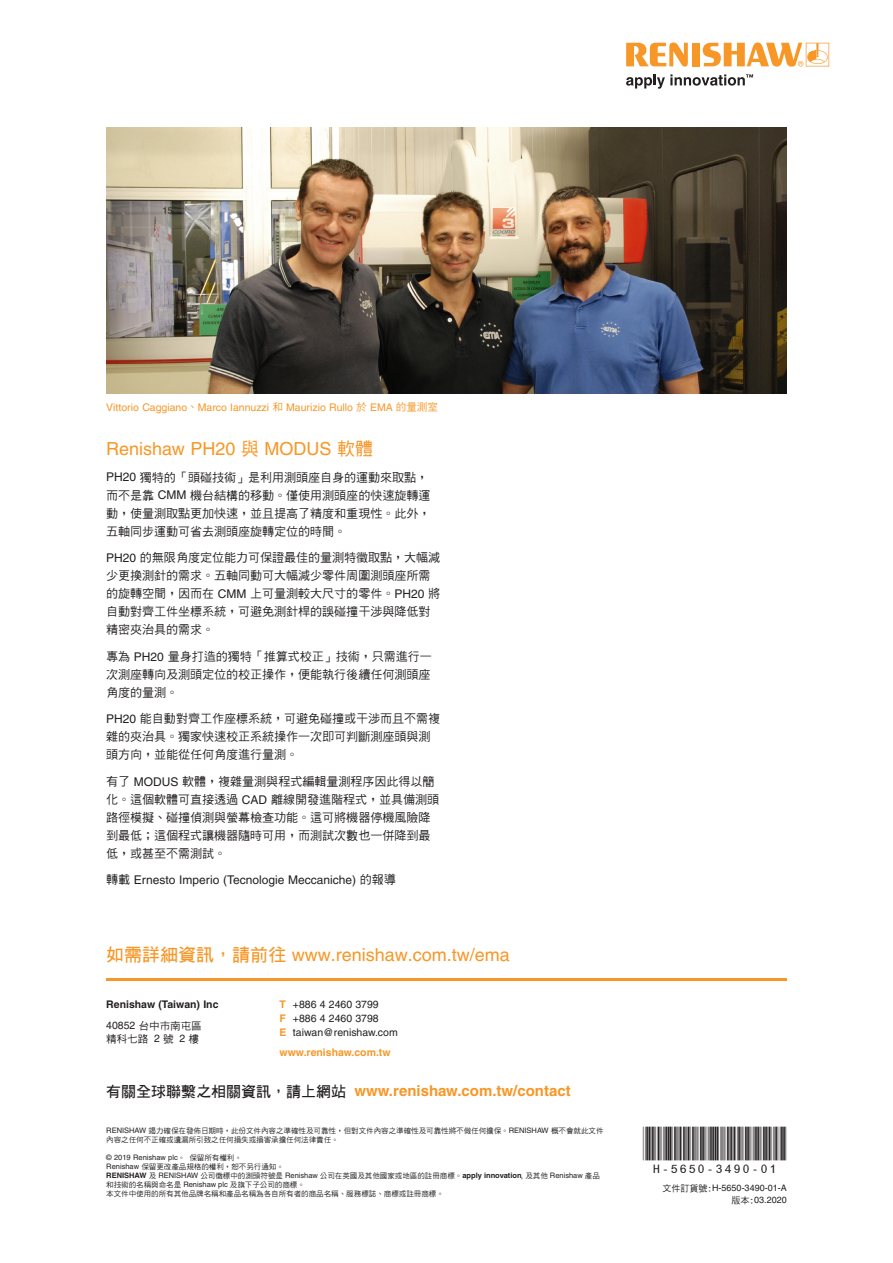
<style>
.page{position:relative;width:893px;height:1263px;background:#fff}
.page>*{position:absolute;margin:0;border:0;box-sizing:border-box;transform-origin:0 0}
.t1{font:48px "MBH16 B";color:#231f20}
.Call_to_action{font:18px "Helvetica LT Pro";color:#f79727}
.Main_body_text_8pt{font:18px "Helvetica LT Pro";color:#f79727}
.t2{font:700 15px "Helvetica";color:#f79727}
.Main_body_text_8pt-2{font:12px/18px "DF Hei Md HK BF";color:#231f20}
.Main_body_text_8pt-3{font:12px "Helvetica LT Pro";color:#231f20}
.Caption_text_7pt{font:10.5px "Helvetica LT Pro";color:#f79727}
.t3{font:10.5px "Helvetica";color:#231f20}
.t4{font:700 10.5px "Helvetica";color:#f79727}
.t5{font:700 10.5px "Helvetica";color:#231f20}
.t6{font:10.5px "DF Hei Md HK BF";color:#231f20}
.t7{font:9px "Helvetica";color:#231f20}
.t8{font:7.5px/9px "DF Hei Md HK BF";color:#231f20}
.s1{font-family:"DF Hei Md HK BF"}
.s2{font-family:"Helvetica LT Pro"}
.s3{font-family:"DF Hei W7 WIN BF"}
.s4{font-family:"Helvetica"}
.s5{font-family:"DF Hei W7 WIN BF";font-weight:400;color:#231f20}
.s6{font-family:"Helvetica";font-weight:700}
</style>
<div class="page">
<svg style="left:626px;top:43px;width:62px;height:24px"></svg>
<div style="left:692px;top:43px;width:8px;height:23px;background:#f79727"></div>
<svg style="left:703px;top:43px;width:126px;height:24px"></svg>
<svg style="left:626px;top:74px;width:127px;height:15px"></svg>
<hr style="left:106px;top:978px;width:681px;height:2px;background:#f79727">
<img style="left:106px;top:128px;width:681px;height:265px">
<p class="Caption_text_7pt" style="left:106px;top:401px;width:333px">Vittorio Caggiano<span class="s1">、</span>Marco Iannuzzi <span class="s1">和</span> Maurizio Rullo <span class="s1">於</span> EMA <span class="s1">的量測室</span></p>
<p class="Main_body_text_8pt" style="left:106px;top:439px;width:268px">Renishaw PH20 <span class="s1">與</span> MODUS <span class="s1">軟體</span></p>
<p class="Main_body_text_8pt-2" style="left:106px;top:468px;width:325px"><span class="s2">PH20</span> 獨特的「頭碰技術」是利用測頭座自身的運動來取點，而不是靠 <span class="s2">CMM</span> 機台結構的移動。僅使用測頭座的快速旋轉運動，使量測取點更加快速，並且提高了精度和重現性。此外，五軸同步運動可省去測頭座旋轉定位的時間。</p>
<p class="Main_body_text_8pt-2" style="left:106px;top:548px;width:335px"><span class="s2">PH20</span> 的無限角度定位能力可保證最佳的量測特徵取點，大幅減少更換測針的需求。五軸同動可大幅減少零件周圍測頭座所需的旋轉空間，因而在 <span class="s2">CMM</span> 上可量測較大尺寸的零件。<span class="s2">PH20</span> 將自動對齊工件坐標系統，可避免測針桿的誤碰撞干涉與降低對精密夾治具的需求。</p>
<p class="Main_body_text_8pt-2" style="left:106px;top:647px;width:327px;text-align:justify">專為 <span class="s2">PH20</span> 量身打造的獨特「推算式校正」技術，只需進行一次測座轉向及測頭定位的校正操作，便能執行後續任何測頭座角度的量測。</p>
<p class="Main_body_text_8pt-2" style="left:106px;top:709px;width:335px"><span class="s2">PH20</span> 能自動對齊工作座標系統，可避免碰撞或干涉而且不需複雜的夾治具。獨家快速校正系統操作一次即可判斷測座頭與測頭方向，並能從任何角度進行量測。</p>
<p class="Main_body_text_8pt-2" style="left:106px;top:772px;width:334px">有了 <span class="s2">MODUS</span> 軟體，複雜量測與程式編輯量測程序因此得以簡化。這個軟體可直接透過 <span class="s2">CAD</span> 離線開發進階程式，並具備測頭路徑模擬、碰撞偵測與螢幕檢查功能。這可將機器停機風險降到最低；這個程式讓機器隨時可用，而測試次數也一併降到最低，或甚至不需測試。</p>
<p class="Main_body_text_8pt-3" style="left:106px;top:873px;width:291px"><span class="s1">轉載</span> Ernesto Imperio (Tecnologie Meccaniche) <span class="s1">的報導</span></p>
<p class="Call_to_action" style="left:106px;top:944px;width:405px"><span class="s3">如需詳細資訊，請前往</span> www.renishaw.com.tw/ema</p>
<p class="t5" style="left:106px;top:998px;width:114px">Renishaw (Taiwan) Inc</p>
<p class="t6" style="left:106px;top:1020px;width:97px"><span class="s4">40852</span> 台中市南屯區</p>
<p class="t6" style="left:106px;top:1033px;width:94px">精科七路 <span class="s4">2</span> 號 <span class="s4">2</span> 樓</p>
<p class="t4" style="left:280px;top:998px;width:8px">T</p>
<p class="t3" style="left:293px;top:998px;width:87px">+886 4 2460 3799</p>
<p class="t4" style="left:280px;top:1012px;width:8px">F</p>
<p class="t3" style="left:293px;top:1012px;width:87px">+886 4 2460 3798</p>
<p class="t4" style="left:280px;top:1025px;width:9px">E</p>
<p class="t3" style="left:293px;top:1026px;width:106px">taiwan@renishaw.com</p>
<p class="t4" style="left:280px;top:1045px;width:113px">www.renishaw.com.tw</p>
<p class="t2" style="left:106px;top:1081px;width:466px"><span class="s5">有關全球聯繫之相關資訊，請上網站</span> www.renishaw.com.tw/contact</p>
<p class="t8" style="left:106px;top:1126px;width:499px"><span class="s4">RENISHAW</span> 竭力確保在發佈日期時，此份文件內容之準確性及可靠性，但對文件內容之準確性及可靠性將不做任何擔保。<span class="s4">RENISHAW</span> 概不會就此文件內容之任何不正確或遺漏所引致之任何損失或損害承擔任何法律責任。</p>
<p class="t8" style="left:106px;top:1153px;width:179px"><span class="s4">© 2019 Renishaw plc</span>。 保留所有權利。<br><span class="s4">Renishaw</span> 保留更改產品規格的權利，恕不另行通知。</p>
<p class="t8" style="left:106px;top:1171px;width:495px"><span class="s6">RENISHAW</span> 及 <span class="s4">RENISHAW</span> 公司徽標中的測頭符號是 <span class="s4">Renishaw</span> 公司在英國及其他國家或地區的註冊商標。<span class="s6">apply innovation</span>,及其他 <span class="s4">Renishaw</span> 產品和技術的名稱與命名是 <span class="s4">Renishaw plc</span> 及旗下子公司的商標。</p>
<p class="t8" style="left:106px;top:1189px;width:339px">本文件中使用的所有其他品牌名稱和產品名稱為各自所有者的商品名稱、服務標誌、商標或註冊商標。</p>
<p class="t1" style="left:643px;top:1128px;width:145px">*H-5650-3490-01*</p>
<p class="t7" style="left:663px;top:1183px;width:126px"><span class="s1">文件訂貨號:</span>H-5650-3490-01-A</p>
<p class="t7" style="left:732px;top:1195px;width:57px"><span class="s1">版本:</span>03.2020</p>
</div>
